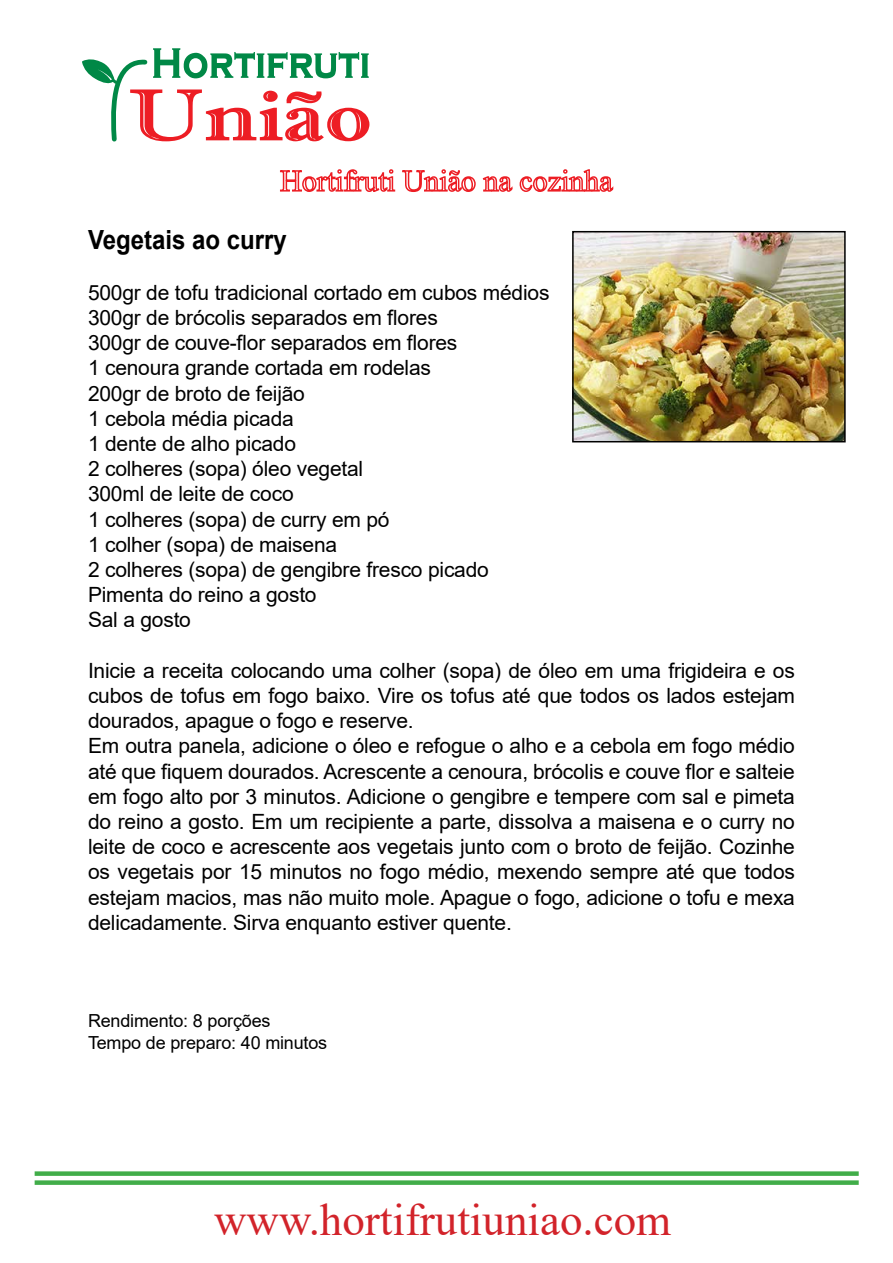
<style>
.page{position:relative;width:893px;height:1263px;background:#fff}
.page>*{position:absolute;margin:0;border:0;box-sizing:border-box;transform-origin:0 0}
.t1{font:45px "Times New Roman";color:#d2232a}
.t2{font:700 26.4px "Arial";color:#000;scale:.91 1}
.t3{font:21px/25.2px "Arial";letter-spacing:-.01em;color:#000}
.t4{font:18px/21.6px "Arial";letter-spacing:-.01em;color:#000}
</style>
<div class="page">
<svg style="left:280px;top:169px;width:233px;height:23px"></svg>
<svg style="left:519px;top:169px;width:95px;height:23px"></svg>
<img style="left:575px;top:234px;width:268px;height:205px">
<div style="left:572px;top:231px;width:274px;height:211px;border:2px solid #000"></div>
<svg style="left:82px;top:48px;width:287px;height:94px"></svg>
<div style="left:35px;top:1171px;width:824px;height:5px;background:#41ad49"></div>
<div style="left:35px;top:1180px;width:824px;height:5px;background:#41ad49"></div>
<p class="t2" style="left:88px;top:221px;width:220px">Vegetais ao curry</p>
<p class="t3" style="left:88px;top:280px;width:463px">500gr de tofu tradicional cortado em cubos médios<br>300gr de brócolis separados em flores<br>300gr de couve-flor separados em flores<br>1 cenoura grande cortada em rodelas<br>200gr de broto de feijão<br>1 cebola média picada<br>1 dente de alho picado<br>2 colheres (sopa) óleo vegetal<br>300ml de leite de coco<br>1 colheres (sopa) de curry em pó<br>1 colher (sopa) de maisena<br>2 colheres (sopa) de gengibre fresco picado<br>Pimenta do reino a gosto<br>Sal a gosto</p>
<p class="t3" style="left:88px;top:658px;width:709px">Inicie a receita colocando uma colher (sopa) de óleo em uma frigideira e os cubos de tofus em fogo baixo. Vire os tofus até que todos os lados estejam dourados, apague o fogo e reserve.<br>Em outra panela, adicione o óleo e refogue o alho e a cebola em fogo médio até que fiquem dourados. Acrescente a cenoura, brócolis e couve flor e salteie em fogo alto por 3 minutos. Adicione o gengibre e tempere com sal e pimeta do reino a gosto. Em um recipiente a parte, dissolva a maisena e o curry no leite de coco e acrescente aos vegetais junto com o broto de feijão. Cozinhe os vegetais por 15 minutos no fogo médio, mexendo sempre até que todos estejam macios, mas não muito mole. Apague o fogo, adicione o tofu e mexa delicadamente. Sirva enquanto estiver quente.</p>
<p class="t4" style="left:88px;top:1010px;width:241px">Rendimento: 8 porções<br>Tempo de preparo: 40 minutos</p>
<h1 class="t1" style="left:214px;top:1188px;width:459px">www.hortifrutiuniao.com</h1>
</div>
